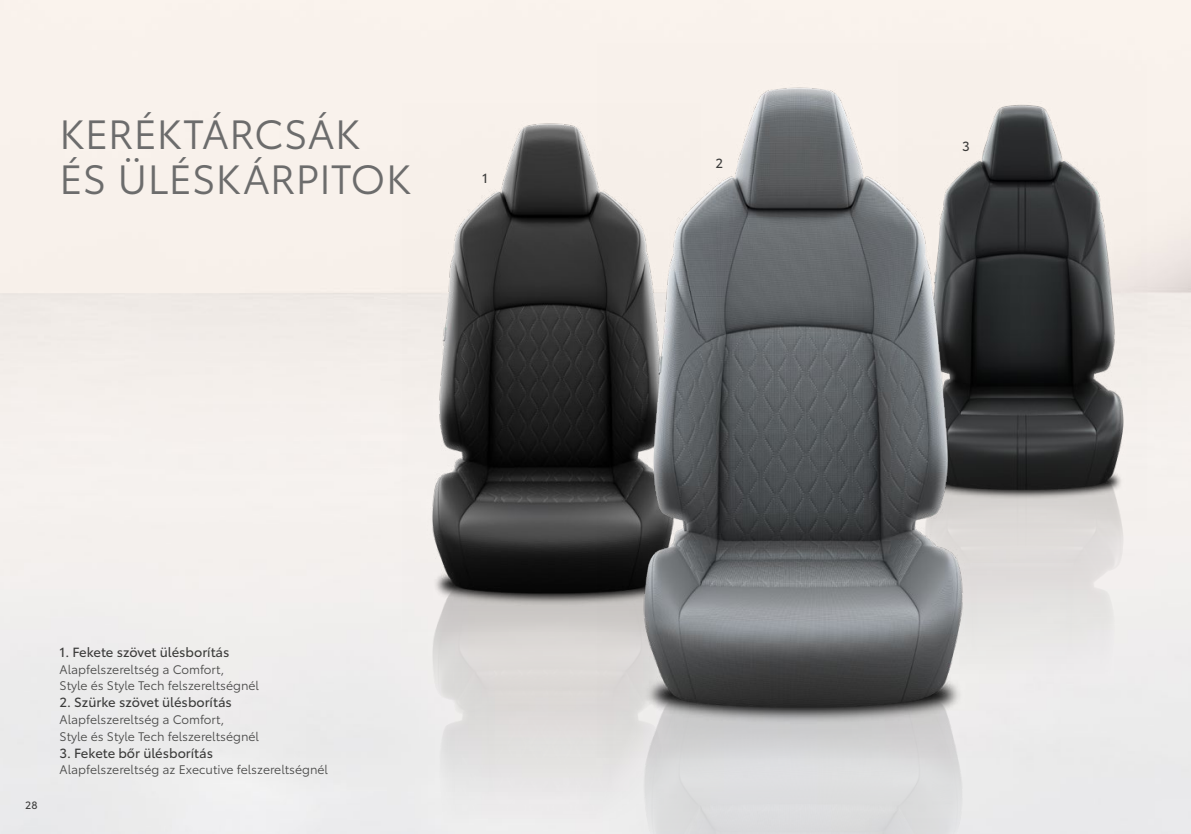
<style>
.page{position:relative;width:1191px;height:834px;background:#fff}
.page>*{position:absolute;margin:0;border:0;box-sizing:border-box;transform-origin:0 0}
.t1{font:40.25px/44.6px "Toyota Type";color:#6c6c6c}
.t2{font:13.12px "Toyota Type";color:#3b3b3a}
.t3{font:12.25px/16.8px "Toyota Type";color:#494948}
.t4{font:10.5px "Toyota Type";color:#3b3b3a}
</style>
<div class="page">
<img style="left:1009px;top:60px;width:137px;height:460px">
<img style="left:402px;top:103px;width:195px;height:528px">
<img style="left:597px;top:44px;width:412px;height:713px">
<h1 class="t1" style="left:60px;top:110px;width:353px">KERÉKTÁRCSÁK<br>ÉS ÜLÉSKÁRPITOK</h1>
<p class="t2" style="left:482px;top:168px;width:7px">1</p>
<p class="t4" style="left:25px;top:797px;width:14px">28</p>
<p class="t2" style="left:60px;top:642px;width:171px">1. Fekete szövet ülésborítás</p>
<p class="t3" style="left:60px;top:659px;width:201px">Alapfelszereltség a Comfort,<br>Style és Style Tech felszereltségnél</p>
<p class="t2" style="left:60px;top:692px;width:174px">2. Szürke szövet ülésborítás</p>
<p class="t3" style="left:60px;top:710px;width:201px">Alapfelszereltség a Comfort,<br>Style és Style Tech felszereltségnél</p>
<p class="t2" style="left:60px;top:743px;width:155px">3. Fekete bőr ülésborítás</p>
<p class="t3" style="left:60px;top:760px;width:270px">Alapfelszereltség az Executive felszereltségnél</p>
<p class="t2" style="left:715px;top:153px;width:9px">2</p>
<p class="t2" style="left:962px;top:137px;width:9px">3</p>
</div>
